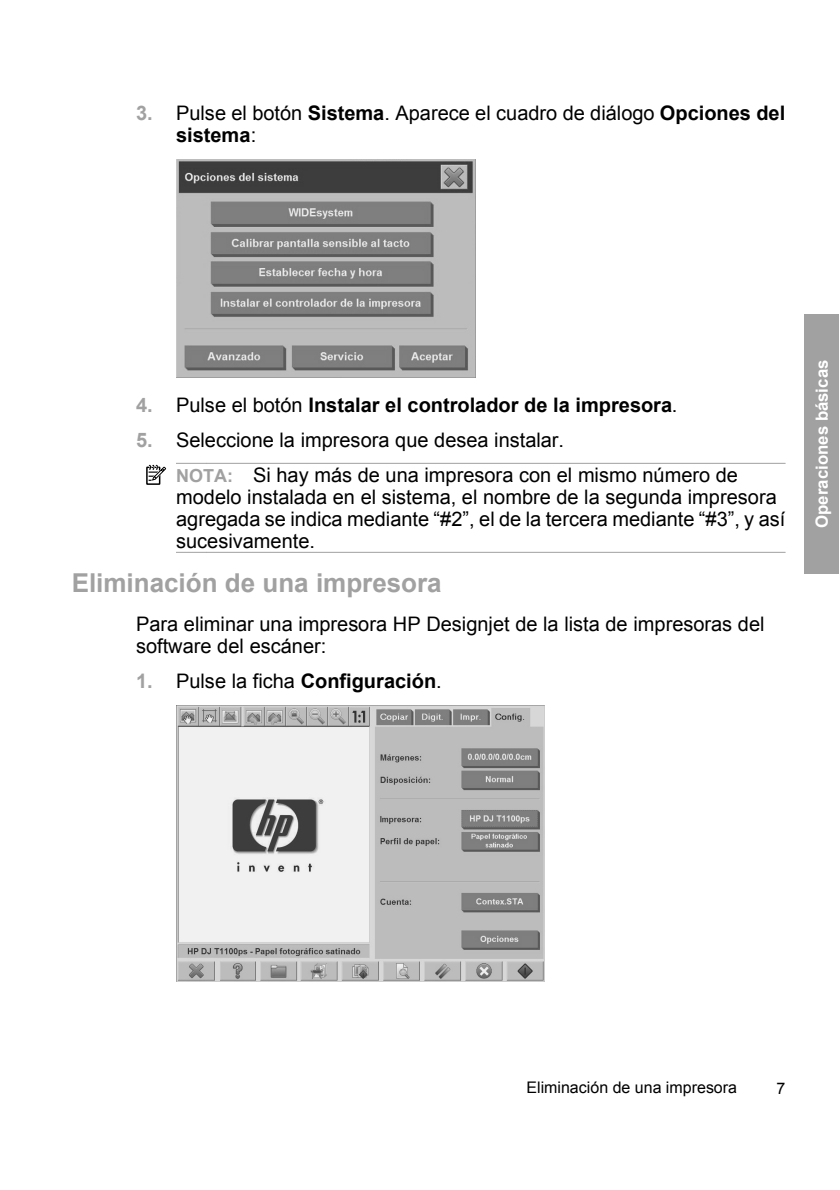
<style>
.page{position:relative;width:840px;height:1190px;background:#fff}
.page>*{position:absolute;margin:0;border:0;box-sizing:border-box;transform-origin:0 0}
.t1{font:700 26px "Arial";color:#a1a1a1}
.t2{font:20px/22px "Arial";color:#000}
.t3{font:700 20px "Arial";color:#000}
.t4{font:700 16.8px "Arial";color:#fff}
.t5{font:16px "Arial";color:#000}
.s1{font-weight:700;color:#a1a1a1}
.s2{font-weight:700}
.s3{color:#a1a1a1}
.s4{font-weight:400}
.s5{font-weight:700;font-size:18px;color:#a1a1a1}
</style>
<div class="page">
<img style="left:176px;top:160px;width:299px;height:218px">
<div style="left:146px;top:467px;width:14px;height:18px;border:2px solid #000"></div>
<svg style="left:148px;top:465px;width:18px;height:17px"></svg>
<hr style="left:176px;top:463px;width:30px;height:1px;background:#a1a1a1">
<hr style="left:176px;top:552px;width:30px;height:1px;background:#a1a1a1">
<hr style="left:206px;top:463px;width:579px;height:1px;background:#a1a1a1">
<hr style="left:206px;top:552px;width:579px;height:1px;background:#a1a1a1">
<img style="left:176px;top:705px;width:369px;height:277px">
<div style="left:804px;top:314px;width:35px;height:260px;background:#a1a1a1"></div>
<p class="t2" style="left:176px;top:102px;width:611px;text-indent:-40px"><span class="s1">3.</span> Pulse el botón <span class="s2">Sistema</span>. Aparece el cuadro de diálogo <span class="s2">Opciones del sistema</span>:</p>
<p class="t3" style="left:136px;top:394px;width:543px"><span class="s3">4.</span> <span class="s4">Pulse el botón</span> Instalar el controlador de la impresora<span class="s4">.</span></p>
<p class="t2" style="left:176px;top:422px;width:563px;line-height:35px;text-indent:-40px"><span class="s1">5.</span> Seleccione la impresora que desea instalar.<br><span class="s5">NOTA:</span> Si hay más de una impresora con el mismo número de</p>
<p class="t2" style="left:176px;top:486px;width:611px">modelo instalada en el sistema, el nombre de la segunda impresora agregada se indica mediante “#2”, el de la tercera mediante “#3”, y así sucesivamente.</p>
<h1 class="t1" style="left:72px;top:568px;width:371px">Eliminación de una impresora</h1>
<p class="t2" style="left:136px;top:613px;width:630px">Para eliminar una impresora HP Designjet de la lista de impresoras del software del escáner:</p>
<p class="t2" style="left:136px;top:670px;width:307px"><span class="s1">1.</span> Pulse la ficha <span class="s2">Configuración</span>.</p>
<p class="t4" style="left:813px;top:528px;width:170px;rotate:-90deg">Operaciones básicas</p>
<p class="t5" style="left:527px;top:1078px;width:212px">Eliminación de una impresora</p>
<p class="t5" style="left:776px;top:1079px;width:10px">7</p>
</div>
